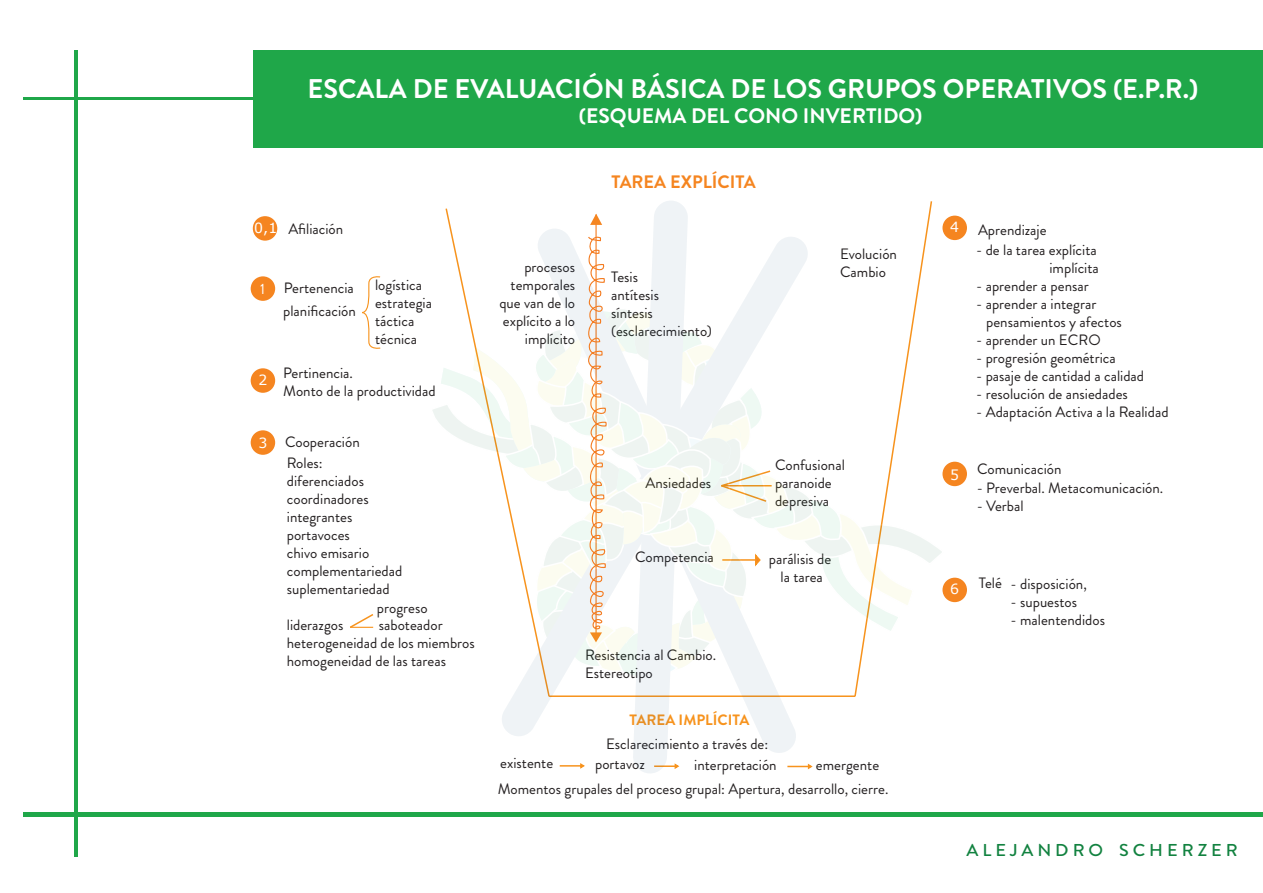
<style>
.page{position:relative;width:1263px;height:893px;background:#fff}
.page>*{position:absolute;margin:0;border:0;box-sizing:border-box;transform-origin:0 0}
.t1{font:700 27px "Brandon Grotesque";color:#fff}
.t2{font:700 21px "Brandon Grotesque";color:#fff}
.t3{font:700 18px "Brandon Grotesque";color:#f58520}
.t4{font:500 17.25px "Brandon Grotesque";color:#128240;scale:1.05 1}
.t5{font:15px/18px "Brandon Grotesque";color:#231f20}
.t6{font:700 15px "Brandon Grotesque";color:#f7931d}
.t7{font:15px "Brandon Grotesque";color:#fff}
.t8{font:14.1px "Verdana";color:#fff}
</style>
<div class="page">
<div style="left:942px;top:578px;width:25px;height:24px;background:#f58520;border-radius:50%"></div>
<div style="left:942px;top:462px;width:25px;height:24px;background:#f58520;border-radius:50%"></div>
<div style="left:942px;top:216px;width:25px;height:24px;background:#f58520;border-radius:50%"></div>
<div style="left:253px;top:216px;width:24px;height:25px;background:#f58520;border-radius:50%"></div>
<div style="left:251px;top:430px;width:24px;height:25px;background:#f58520;border-radius:50%"></div>
<div style="left:251px;top:368px;width:24px;height:25px;background:#f58520;border-radius:50%"></div>
<div style="left:251px;top:276px;width:24px;height:25px;background:#f58520;border-radius:50%"></div>
<svg style="left:362px;top:276px;width:19px;height:73px"></svg>
<svg style="left:350px;top:614px;width:24px;height:14px"></svg>
<hr style="left:23px;top:98px;width:800px;height:2px;background:#1fa749">
<hr style="left:74px;top:50px;width:4px;height:806px;background:#1fa749">
<div style="left:253px;top:50px;width:1010px;height:98px;background:#1fa749"></div>
<hr style="left:23px;top:813px;width:1240px;height:4px;background:#1fa749">
<svg style="left:433px;top:201px;width:512px;height:572px"></svg>
<h1 class="t1" style="left:307px;top:69px;width:892px">ESCALA DE EVALUACIÓN BÁSICA DE LOS GRUPOS OPERATIVOS (E.P.R.)</h1>
<h2 class="t2" style="left:579px;top:101px;width:345px">(ESQUEMA DEL CONO INVERTIDO)</h2>
<p class="t3" style="left:611px;top:169px;width:146px">TAREA EXPLÍCITA</p>
<p class="t8" style="left:254px;top:219px;width:24px">0,1</p>
<p class="t5" style="left:288px;top:220px;width:56px">Afiliación</p>
<p class="t7" style="left:260px;top:279px;width:6px">1</p>
<p class="t8" style="left:258px;top:370px;width:10px">2</p>
<p class="t5" style="left:283px;top:277px;width:74px;line-height:23px">Pertenencia planificación</p>
<p class="t5" style="left:375px;top:276px;width:58px">logística estrategia táctica técnica</p>
<p class="t5" style="left:283px;top:364px;width:154px">Pertinencia.<br>Monto de la productividad</p>
<p class="t5" style="left:499px;top:258px;width:77px;text-align:right">procesos temporales que van de lo explícito a lo implícito</p>
<p class="t5" style="left:611px;top:268px;width:102px">Tesis<br>antítesis<br>síntesis (esclarecimiento)</p>
<p class="t5" style="left:840px;top:245px;width:58px">Evolución<br>Cambio</p>
<p class="t8" style="left:950px;top:218px;width:10px">4</p>
<p class="t5" style="left:978px;top:221px;width:70px">Aprendizaje</p>
<p class="t5" style="left:976px;top:241px;width:124px;text-align:right">- de la tarea explícita implícita</p>
<p class="t5" style="left:976px;top:277px;width:114px">- aprender a pensar</p>
<p class="t5" style="left:986px;top:295px;width:137px;text-indent:-10px">- aprender a integrar pensamientos y afectos</p>
<p class="t5" style="left:976px;top:331px;width:126px">- aprender un ECRO</p>
<p class="t5" style="left:976px;top:349px;width:141px">- progresión geométrica</p>
<p class="t5" style="left:976px;top:367px;width:169px">- pasaje de cantidad a calidad</p>
<p class="t5" style="left:976px;top:385px;width:153px">- resolución de ansiedades</p>
<p class="t5" style="left:976px;top:403px;width:194px">- Adaptación Activa a la Realidad</p>
<p class="t8" style="left:258px;top:433px;width:10px">3</p>
<p class="t5" style="left:285px;top:432px;width:76px;line-height:20.5px">Cooperación<br>Roles:</p>
<p class="t5" style="left:287px;top:472px;width:117px">diferenciados coordinadores integrantes portavoces<br>chivo emisario complementariedad suplementariedad</p>
<p class="t5" style="left:287px;top:616px;width:190px">liderazgos<br>heterogeneidad de los miembros homogeneidad de las tareas</p>
<p class="t5" style="left:377px;top:600px;width:67px;line-height:16.6px">progreso saboteador</p>
<p class="t5" style="left:645px;top:474px;width:67px">Ansiedades</p>
<p class="t5" style="left:775px;top:456px;width:71px">Confusional paranoide depresiva</p>
<p class="t5" style="left:635px;top:548px;width:80px">Competencia</p>
<p class="t5" style="left:769px;top:550px;width:64px;text-align:center">parálisis de la tarea</p>
<p class="t5" style="left:585px;top:646px;width:133px">Resistencia al Cambio.<br>Estereotipo</p>
<p class="t8" style="left:950px;top:465px;width:10px">5</p>
<p class="t5" style="left:977px;top:460px;width:86px">Comunicación</p>
<p class="t5" style="left:977px;top:479px;width:188px">- Preverbal. Metacomunicación.</p>
<p class="t5" style="left:977px;top:497px;width:48px">- Verbal</p>
<p class="t8" style="left:950px;top:580px;width:10px">6</p>
<p class="t5" style="left:979px;top:575px;width:109px">Telé - disposición,</p>
<p class="t5" style="left:1011px;top:593px;width:68px">- supuestos</p>
<p class="t5" style="left:1011px;top:611px;width:96px">- malentendidos</p>
<p class="t6" style="left:630px;top:709px;width:121px">TAREA IMPLÍCITA</p>
<p class="t5" style="left:606px;top:735px;width:164px">Esclarecimiento a través de:</p>
<p class="t5" style="left:500px;top:754px;width:55px">existente</p>
<p class="t5" style="left:595px;top:755px;width:51px">portavoz</p>
<p class="t5" style="left:694px;top:756px;width:84px">interpretación</p>
<p class="t5" style="left:498px;top:753px;width:392px;line-height:23.7px;text-indent:318px">emergente<br>Momentos grupales del proceso grupal: Apertura, desarrollo, cierre.</p>
<p class="t4" style="left:966px;top:839px;width:260px">A L E J A N D R O S C H E R Z E R</p>
</div>
